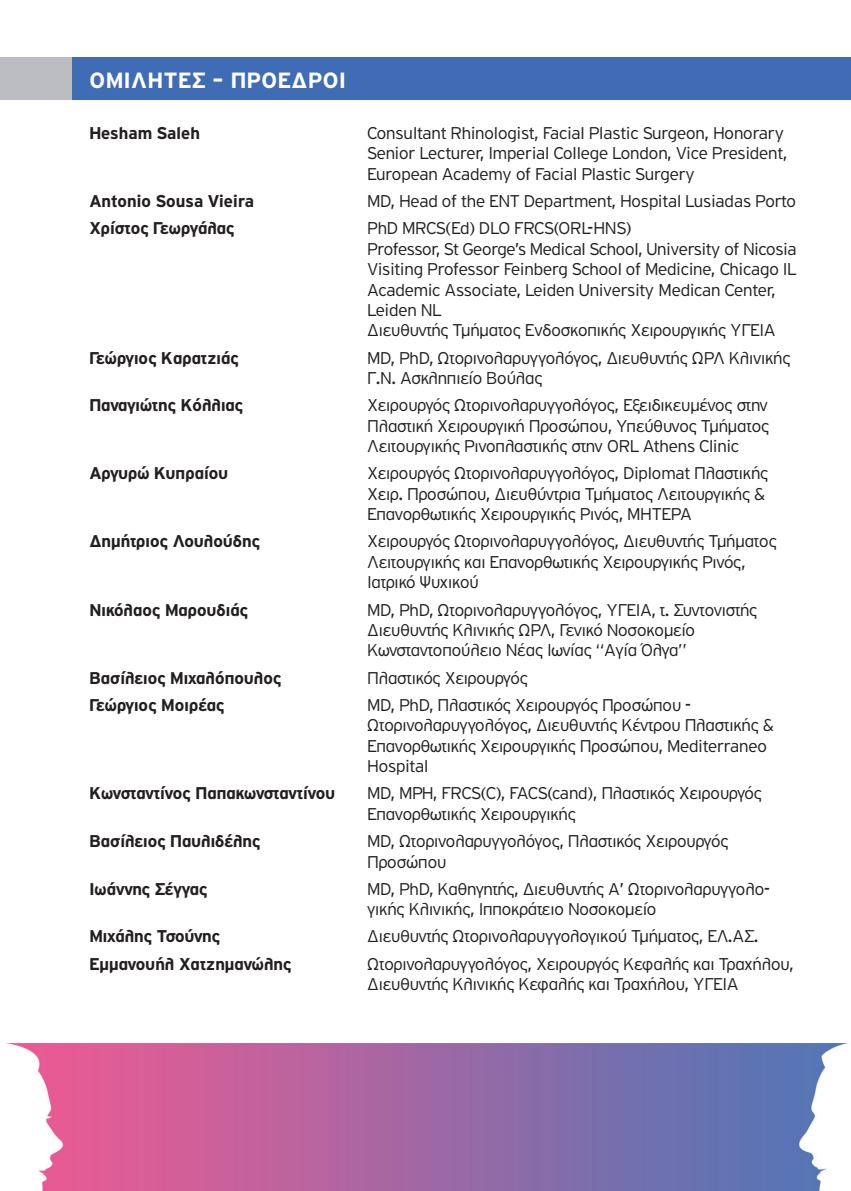
<style>
.page{position:relative;width:851px;height:1191px;background:#fff}
.page>*{position:absolute;margin:0;border:0;box-sizing:border-box;transform-origin:0 0}
.t1{font:700 22px "PF Transit";color:#fff}
.t2{font:300 17px/20.4px "PF Transit";letter-spacing:-.04em;color:#231f20}
.t3{font:700 17px "PF Transit";letter-spacing:-.03em;color:#231f20}
.t4{font:700 17px "PF Transit";letter-spacing:-.055em;color:#231f20}
.t5{font:700 17px "PF Transit";letter-spacing:-.05em;color:#231f20}
</style>
<div class="page">
<div style="left:0;top:58px;width:184px;height:42px;background:#bcbdc0"></div>
<div style="left:72px;top:58px;width:778px;height:42px;background:#3f6cb5"></div>
<img style="left:6px;top:1043px;width:842px;height:148px">
<p class="t1" style="left:89px;top:68px;width:258px">ΟΜΙΛΗΤΕΣ – ΠΡΟΕΔΡΟΙ</p>
<p class="t3" style="left:89px;top:123px;width:113px">Hesham Saleh</p>
<p class="t2" style="left:367px;top:123px;width:422px">Consultant Rhinologist, Facial Plastic Surgeon, Honorary<br>Senior Lecturer, Imperial College London, Vice President,<br>European Academy of Facial Plastic Surgery</p>
<p class="t3" style="left:89px;top:192px;width:166px">Antonio Sousa Vieira</p>
<p class="t2" style="left:367px;top:191px;width:431px">MD, Head of the ENT Department, Hospital Lusiadas Porto</p>
<p class="t3" style="left:89px;top:219px;width:147px">Χρίστος Γεωργάλας</p>
<p class="t2" style="left:367px;top:218px;width:431px">PhD MRCS(Ed) DLO FRCS(ORL-HNS)<br>Professor, St George’s Medical School, University of Nicosia Visiting Professor Feinberg School of Medicine, Chicago IL Academic Associate, Leiden University Medican Center, Leiden NL<br>Διευθυντής Τμήματος Ενδοσκοπικής Χειρουργικής ΥΓΕΙΑ</p>
<p class="t3" style="left:89px;top:348px;width:151px">Γεώργιος Καρατζιάς</p>
<p class="t2" style="left:367px;top:347px;width:425px">MD, PhD, Ωτορινολαρυγγολόγος, Διευθυντής ΩΡΛ Κλινικής<br>Γ.Ν. Ασκληπιείο Βούλας</p>
<p class="t3" style="left:89px;top:396px;width:156px">Παναγιώτης Κόλλιας</p>
<p class="t2" style="left:367px;top:395px;width:404px;text-align:justify">Χειρουργός Ωτορινολαρυγγολόγος, Εξειδικευμένος στην Πλαστική Χειρουργική Προσώπου, Υπεύθυνος Τμήματος Λειτουργικής Ρινοπλαστικής στην ORL Athens Clinic</p>
<p class="t3" style="left:89px;top:464px;width:141px">Αργυρώ Κυπραίου</p>
<p class="t2" style="left:367px;top:463px;width:403px">Χειρουργός Ωτορινολαρυγγολόγος, Diplomat Πλαστικής<br>Χειρ. Προσώπου, Διευθύντρια Τμήματος Λειτουργικής &amp;<br>Επανορθωτικής Χειρουργικής Ρινός, ΜΗΤΕΡΑ</p>
<p class="t3" style="left:89px;top:532px;width:173px">Δημήτριος Λουλούδης</p>
<p class="t2" style="left:367px;top:531px;width:411px">Χειρουργός Ωτορινολαρυγγολόγος, Διευθυντής Τμήματος<br>Λειτουργικής και Επανορθωτικής Χειρουργικής Ρινός,<br>Ιατρικό Ψυχικού</p>
<p class="t3" style="left:89px;top:600px;width:161px">Νικόλαος Μαρουδιάς</p>
<p class="t2" style="left:367px;top:599px;width:392px">MD, PhD, Ωτορινολαρυγγολόγος, ΥΓΕΙΑ, τ. Συντονιστής<br>Διευθυντής Κλινικής ΩΡΛ, Γενικό Νοσοκομείο<br>Κωνσταντοπούλειο Νέας Ιωνίας “Αγία Όλγα”</p>
<p class="t3" style="left:89px;top:668px;width:194px">Βασίλειος Μιχαλόπουλος</p>
<p class="t2" style="left:367px;top:667px;width:163px">Πλαστικός Χειρουργός</p>
<p class="t3" style="left:89px;top:695px;width:137px">Γεώργιος Μοιρέας</p>
<p class="t2" style="left:367px;top:694px;width:409px">MD, PhD, Πλαστικός Χειρουργός Προσώπου - Ωτορινολαρυγγολόγος, Διευθυντής Κέντρου Πλαστικής &amp; Επανορθωτικής Χειρουργικής Προσώπου, Mediterraneo Hospital</p>
<p class="t4" style="left:89px;top:784px;width:248px">Κωνσταντίνος Παπακωνσταντίνου</p>
<p class="t2" style="left:367px;top:783px;width:397px">MD, MPH, FRCS(C), FACS(cand), Πλαστικός Χειρουργός<br>Επανορθωτικής Χειρουργικής</p>
<p class="t3" style="left:89px;top:831px;width:173px">Βασίλειος Παυλιδέλης</p>
<p class="t2" style="left:367px;top:831px;width:363px">MD, Ωτορινολαρυγγολόγος, Πλαστικός Χειρουργός<br>Προσώπου</p>
<p class="t5" style="left:89px;top:879px;width:120px">Ιωάννης Σέγγας</p>
<p class="t2" style="left:367px;top:878px;width:402px">MD, PhD, Καθηγητής, Διευθυντής Α’ Ωτορινολαρυγγολο&shy;γικής Κλινικής, Ιπποκράτειο Νοσοκομείο</p>
<p class="t3" style="left:89px;top:927px;width:133px">Μιχάλης Τσούνης</p>
<p class="t2" style="left:367px;top:926px;width:393px">Διευθυντής Ωτορινολαρυγγολογικού Τμήματος, ΕΛ.ΑΣ.</p>
<p class="t3" style="left:89px;top:954px;width:204px">Εμμανουήλ Χατζημανώλης</p>
<p class="t2" style="left:367px;top:953px;width:428px">Ωτορινολαρυγγολόγος, Χειρουργός Κεφαλής και Τραχήλου,<br>Διευθυντής Κλινικής Κεφαλής και Τραχήλου, ΥΓΕΙΑ</p>
</div>
